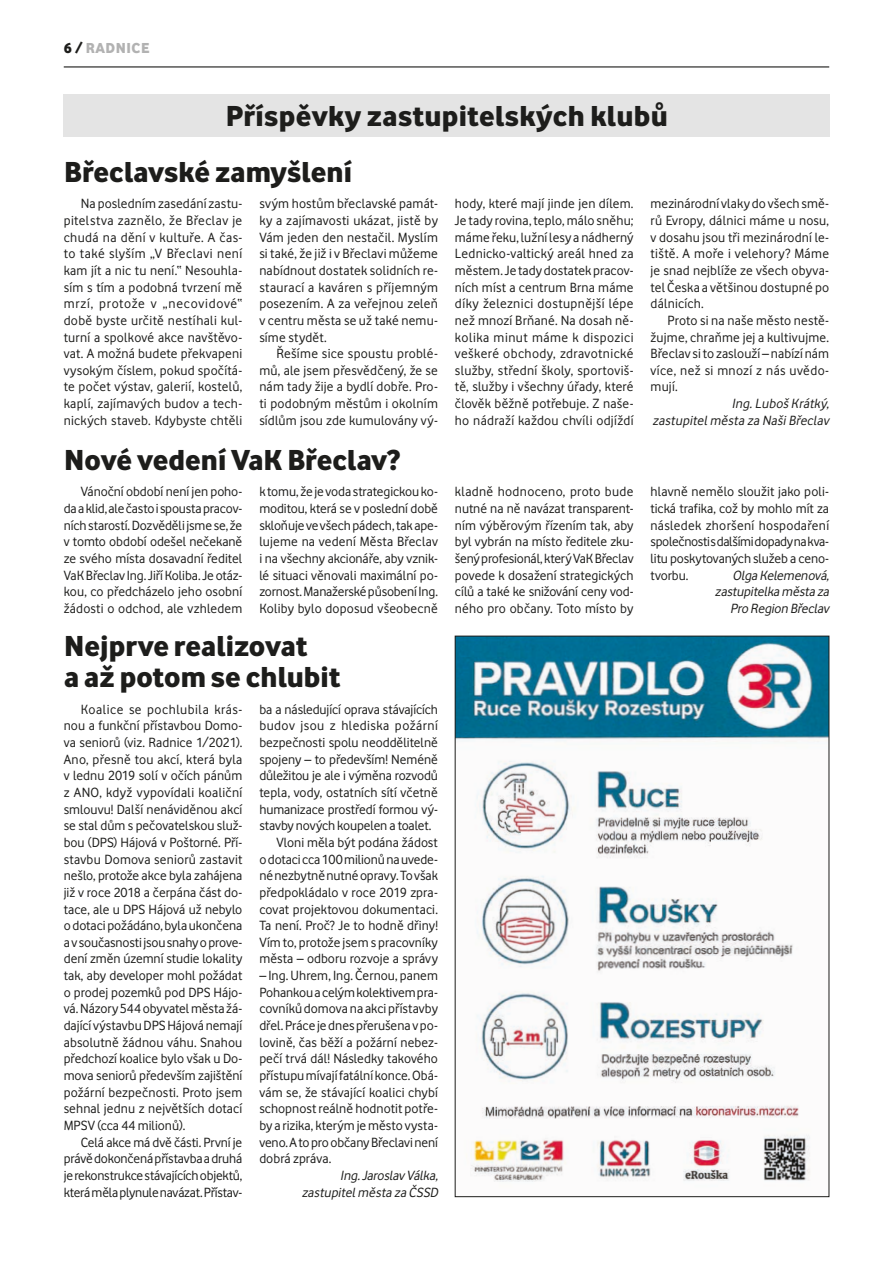
<style>
.page{position:relative;width:893px;height:1263px;background:#fff}
.page>*{position:absolute;margin:0;border:0;box-sizing:border-box;transform-origin:0 0}
.t1{font:30px/31.5px "Vodafone Ex B";color:#1d1d1b}
.t2{font:15px "Vodafone Ex B";letter-spacing:.04em;color:#b2b2b2}
.t3{font:13.8px/16.6px "Vodafone Rg";letter-spacing:.005em;color:#1d1d1b;text-align:justify}
.t4{font:italic 13.8px/16.6px "Vodafone Rg";color:#1d1d1b;text-align:right}
.t5{font:13.8px "Vodafone Rg";letter-spacing:.035em;color:#1d1d1b}
.s1{color:#1d1d1b}
</style>
<div class="page">
<hr style="left:64px;top:66px;width:765px;height:2px;background:#1d1d1b">
<div style="left:64px;top:94px;width:766px;height:43px;background:#e4e4e4"></div>
<img style="left:457px;top:638px;width:370px;height:544px">
<p class="t2" style="left:64px;top:39px;width:87px"><span class="s1">6 /</span> RADNICE</p>
<h1 class="t1" style="left:226px;top:99px;width:444px">Příspěvky zastupitelských klubů</h1>
<h1 class="t1" style="left:64px;top:155px;width:289px">Břeclavské zamyšlení</h1>
<p class="t3" style="left:64px;top:195px;width:180px;text-indent:17px">Na posledním zasedání zastu&shy;pitelstva zaznělo, že Břeclav je chudá na dění v kultuře. A čas&shy;to také slyším „V Břeclavi není kam jít a nic tu není.“ Nesouhla&shy;sím s tím a podobná tvrzení mě mrzí, protože v „necovidové“ době byste určitě nestíhali kul&shy;turní a spolkové akce navštěvo&shy;vat. A možná budete překvapeni vysokým číslem, pokud spočítá&shy;te počet výstav, galerií, kostelů, kaplí, zajímavých budov a tech&shy;nických staveb. Kdybyste chtěli</p>
<p class="t3" style="left:259px;top:195px;width:180px">svým hostům břeclavské památ&shy;ky a zajímavosti ukázat, jistě by Vám jeden den nestačil. Myslím si také, že již i v Břeclavi můžeme nabídnout dostatek solidních re&shy;staurací a kaváren s příjemným posezením. A za veřejnou zeleň v centru města se už také nemu&shy;síme stydět.</p>
<p class="t3" style="left:259px;top:345px;width:180px;text-indent:17px">Řešíme sice spoustu problé&shy;mů, ale jsem přesvědčený, že se nám tady žije a bydlí dobře. Pro&shy;ti podobným městům i okolním sídlům jsou zde kumulovány vý-</p>
<h1 class="t1" style="left:64px;top:443px;width:338px">Nové vedení VaK Břeclav?</h1>
<p class="t3" style="left:455px;top:195px;width:180px">hody, které mají jinde jen dílem.<br>Je tady rovina, teplo, málo sněhu; máme řeku, lužní lesy a nádherný Lednicko-valtický areál hned za městem. Je tady dostatek pracov&shy;ních míst a centrum Brna máme díky železnici dostupnější lépe než mnozí Brňané. Na dosah ně&shy;kolika minut máme k dispozici veškeré obchody, zdravotnické služby, střední školy, sportoviš&shy;tě, služby i všechny úřady, které člověk běžně potřebuje. Z naše&shy;ho nádraží každou chvíli odjíždí</p>
<p class="t3" style="left:651px;top:195px;width:180px">mezinárodní vlaky do všech smě&shy;rů Evropy, dálnici máme u nosu, v dosahu jsou tři mezinárodní le&shy;tiště. A moře i velehory? Máme je snad nejblíže ze všech obyva&shy;tel Česka a většinou dostupné po dálnicích.</p>
<p class="t3" style="left:651px;top:312px;width:180px;text-indent:17px">Proto si na naše město nestě&shy;žujme, chraňme jej a kultivujme.<br>Břeclav si to zaslouží – nabízí nám více, než si mnozí z nás uvědo&shy;mují.</p>
<p class="t4" style="left:652px;top:395px;width:181px">Ing.Luboš Krátký, zastupitelměsta za NašiBřeclav</p>
<p class="t3" style="left:64px;top:483px;width:180px;text-indent:17px">Vánoční období není jen poho&shy;da aklid, ale často ispousta pracov&shy;ních starostí. Dozvěděli jsme se, že v tomto období odešel nečekaně ze svého místa dosavadní ředitel VaK Břeclav Ing. Jiří Koliba. Je otáz&shy;kou, co předcházelo jeho osobní žádosti o odchod, ale vzhledem</p>
<p class="t3" style="left:259px;top:483px;width:180px">k tomu, že je voda strategickou ko&shy;moditou, která se v poslední době skloňuje ve všech pádech, tak ape&shy;lujeme na vedení Města Břeclav i na všechny akcionáře, aby vznik&shy;lé situaci věnovali maximální po&shy;zornost. Manažerské působení Ing.<br>Koliby bylo doposud všeobecně</p>
<p class="t3" style="left:455px;top:483px;width:180px">kladně hodnoceno, proto bude nutné na ně navázat transparent&shy;ním výběrovým řízením tak, aby byl vybrán na místo ředitele zku&shy;šený profesionál, který VaK Břeclav povede k dosažení strategických cílů a také ke snižování ceny vod&shy;ného pro občany. Toto místo by</p>
<p class="t3" style="left:651px;top:483px;width:180px">hlavně nemělo sloužit jako poli&shy;tická trafika, což by mohlo mít za následek zhoršení hospodaření společnosti sdalšími dopady na kva&shy;litu poskytovaných služeb a ceno&shy;tvorbu.</p>
<p class="t4" style="left:715px;top:566px;width:119px">Olga Kelemenová, zastupitelka města za<br>Pro Region Břeclav</p>
<h1 class="t1" style="left:64px;top:629px;width:277px">Nejprve realizovat<br>a až potom se chlubit</h1>
<p class="t3" style="left:64px;top:701px;width:180px;text-indent:17px">Koalice se pochlubila krás&shy;nou a funkční přístavbou Domo&shy;va seniorů (viz. Radnice 1/2021).<br>Ano, přesně tou akcí, která byla v lednu 2019 solí v očích pánům z ANO, když vypovídali koaliční smlouvu! Další nenáviděnou akcí se stal dům s pečovatelskou služ&shy;bou (DPS) Hájová v Poštorné. Pří&shy;stavbu Domova seniorů zastavit nešlo, protože akce byla zahájena již v roce 2018 a čerpána část do&shy;tace, ale u DPS Hájová už nebylo odotaci požádáno, byla ukončena avsoučasnosti jsou snahy oprove&shy;dení změn územní studie lokality tak, aby developer mohl požádat o prodej pozemků pod DPS Hájo&shy;vá. Názory 544 obyvatel města žá&shy;dající výstavbu DPS Hájová nemají absolutně žádnou váhu. Snahou předchozí koalice bylo však u Do&shy;mova seniorů především zajištění požární bezpečnosti. Proto jsem sehnal jednu z největších dotací MPSV (cca 44 milionů).</p>
<p class="t3" style="left:64px;top:1134px;width:180px;text-indent:17px">Celá akce má dvě části. První je právě dokončená přístavba adruhá je rekonstrukce stávajících objektů, která měla plynule navázat. Přístav-</p>
<p class="t3" style="left:259px;top:701px;width:180px">ba a následující oprava stávajících</p>
<p class="t5" style="left:259px;top:718px;width:180px">budov jsou z hlediska požární</p>
<p class="t3" style="left:259px;top:734px;width:180px">bezpečnosti spolu neoddělitelně</p>
<p class="t3" style="left:259px;top:751px;width:180px">spojeny – to především! Neméně</p>
<p class="t3" style="left:259px;top:767px;width:180px">důležitou je ale i výměna rozvodů</p>
<p class="t3" style="left:259px;top:784px;width:180px">tepla, vody, ostatních sítí včetně</p>
<p class="t3" style="left:259px;top:801px;width:180px">humanizace prostředí formou vý-</p>
<p class="t3" style="left:259px;top:817px;width:174px">stavby nových koupelen a toalet.</p>
<p class="t3" style="left:276px;top:834px;width:163px">Vloni měla být podána žádost</p>
<p class="t3" style="left:259px;top:850px;width:180px">odotaci cca 100 milionů na uvede-</p>
<p class="t3" style="left:259px;top:867px;width:180px">né nezbytně nutné opravy. To však</p>
<p class="t3" style="left:259px;top:884px;width:180px">předpokládalo v roce 2019 zpra-</p>
<p class="t3" style="left:259px;top:900px;width:180px">covat projektovou dokumentaci.</p>
<p class="t3" style="left:259px;top:917px;width:180px">Ta není. Proč? Je to hodně dřiny!</p>
<p class="t3" style="left:259px;top:934px;width:180px">Vím to, protože jsem s pracovníky</p>
<p class="t3" style="left:259px;top:950px;width:180px">města – odboru rozvoje a správy</p>
<p class="t3" style="left:259px;top:967px;width:180px">– Ing.Uhrem, Ing. Černou, panem Pohankou acelým kolektivem pra&shy;covníků domova na akci přístavby dřel. Práce je dnes přerušena vpo&shy;lovině, čas běží a požární nebez&shy;pečí trvá dál! Následky takového přístupu mívají fatální konce. Obá&shy;vám se, že stávající koalici chybí schopnost reálně hodnotit potře&shy;by a rizika, kterým je město vysta&shy;veno. Ato pro občany Břeclavi není dobrá zpráva.</p>
<p class="t4" style="left:302px;top:1167px;width:141px">Ing.Jaroslav Válka, zastupitelměsta za ČSSD</p>
</div>
